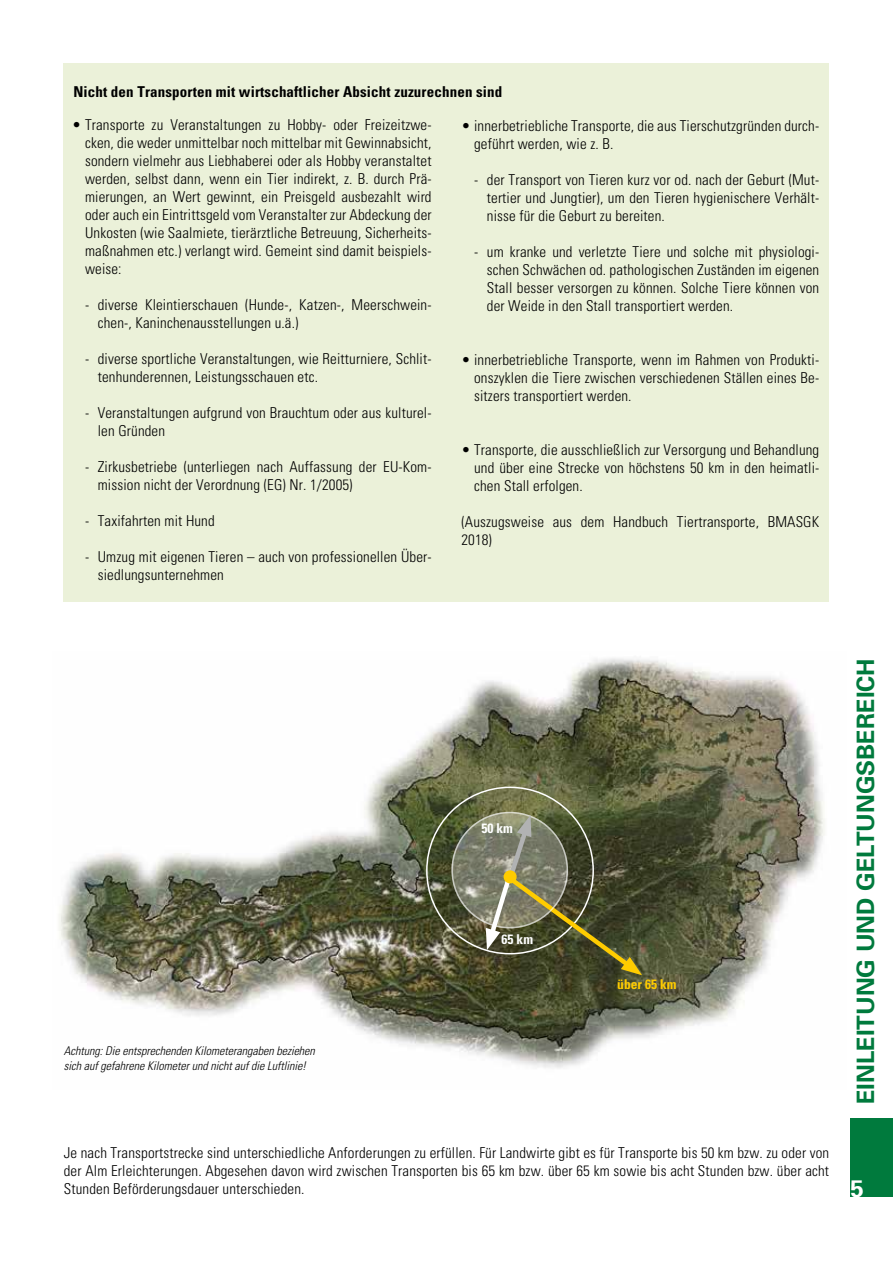
<style>
.page{position:relative;width:893px;height:1263px;background:#fff}
.page>*{position:absolute;margin:0;border:0;box-sizing:border-box;transform-origin:0 0}
.t1{font:700 24px "Univers";color:#007a3d}
.t2{font:700 24px "Univers";color:#fff}
.t3{font:300 condensed 15px/18px "Univers";letter-spacing:.01em;color:#000}
.t4{font:700 condensed 15px "Univers";letter-spacing:.01em;color:#000}
.t5{font:700 condensed 13.5px "Univers";color:#fff}
.t6{font:700 condensed 13.5px "Univers";color:#fc0}
.t7{font:italic 300 condensed 12px/14.4px "Univers";color:#000}
</style>
<div class="page">
<div style="left:64px;top:63px;width:765px;height:539px;background:#ebf1d9"></div>
<div style="left:850px;top:1118px;width:43px;height:79px;background:#007a3d"></div>
<img style="left:59px;top:658px;width:766px;height:410px">
<svg style="left:452px;top:812px;width:115px;height:116px;background:#848775"></svg>
<svg style="left:485px;top:815px;width:157px;height:160px;background:#5f6042"></svg>
<div style="left:504px;top:871px;width:12px;height:12px;background:#fc0;border-radius:50%"></div>
<div style="left:504px;top:870px;width:13px;height:13px;border:2px solid #fc0;border-radius:50%"></div>
<p class="t4" style="left:73px;top:82px;width:431px">Nicht den Transporten mit wirtschaftlicher Absicht zuzurechnen sind</p>
<p class="t3" style="left:85px;top:116px;width:348px;text-align:justify;text-indent:-13px">• Transporte zu Veranstaltungen zu Hobby- oder Freizeitzwe&shy;cken, die weder unmittelbar noch mittelbar mit Gewinnabsicht, sondern vielmehr aus Liebhaberei oder als Hobby veranstaltet werden, selbst dann, wenn ein Tier indirekt, z. B. durch Prä&shy;mierungen, an Wert gewinnt, ein Preisgeld ausbezahlt wird oder auch ein Eintrittsgeld vom Veranstalter zur Abdeckung der Unkosten (wie Saalmiete, tierärztliche Betreuung, Sicherheits&shy;maßnahmen etc.) verlangt wird. Gemeint sind damit beispiels&shy;weise:</p>
<p class="t3" style="left:98px;top:296px;width:335px;text-indent:-13px">- diverse Kleintierschauen (Hunde-, Katzen-, Meerschwein&shy;chen-, Kaninchenausstellungen u.ä.)</p>
<p class="t3" style="left:98px;top:350px;width:335px;text-indent:-13px">- diverse sportliche Veranstaltungen, wie Reitturniere, Schlit&shy;tenhunderennen, Leistungsschauen etc.</p>
<p class="t3" style="left:98px;top:404px;width:335px;text-indent:-13px">- Veranstaltungen aufgrund von Brauchtum oder aus kulturel&shy;len Gründen</p>
<p class="t3" style="left:98px;top:458px;width:335px;text-indent:-13px">- Zirkusbetriebe (unterliegen nach Auffassung der EU-Kom&shy;mission nicht der Verordnung (EG) Nr. 1/2005)</p>
<p class="t3" style="left:85px;top:512px;width:131px">- Taxifahrten mit Hund</p>
<p class="t3" style="left:98px;top:548px;width:335px;text-indent:-13px">- Umzug mit eigenen Tieren – auch von professionellen Über&shy;siedlungsunternehmen</p>
<p class="t3" style="left:474px;top:117px;width:347px;text-indent:-13px">• innerbetriebliche Transporte, die aus Tierschutzgründen durch&shy;geführt werden, wie z. B.</p>
<p class="t3" style="left:487px;top:171px;width:334px;text-align:justify;text-indent:-13px">- der Transport von Tieren kurz vor od. nach der Geburt (Mut&shy;tertier und Jungtier), um den Tieren hygienischere Verhält&shy;nisse für die Geburt zu bereiten.</p>
<p class="t3" style="left:487px;top:243px;width:334px;text-align:justify;text-indent:-13px">- um kranke und verletzte Tiere und solche mit physiologi&shy;schen Schwächen od. pathologischen Zuständen im eigenen Stall besser versorgen zu können. Solche Tiere können von der Weide in den Stall transportiert werden.</p>
<p class="t3" style="left:474px;top:351px;width:347px;text-align:justify;text-indent:-13px">• innerbetriebliche Transporte, wenn im Rahmen von Produkti&shy;onszyklen die Tiere zwischen verschiedenen Ställen eines Be&shy;sitzers transportiert werden.</p>
<p class="t3" style="left:474px;top:441px;width:347px;text-align:justify;text-indent:-13px">• Transporte, die ausschließlich zur Versorgung und Behandlung und über eine Strecke von höchstens 50 km in den heimatli&shy;chen Stall erfolgen.</p>
<p class="t3" style="left:461px;top:513px;width:359px">(Auszugsweise aus dem Handbuch Tiertransporte, BMASGK<br>2018)</p>
<p class="t5" style="left:481px;top:820px;width:33px">50 km</p>
<p class="t7" style="left:64px;top:1044px;width:253px">Achtung: Die entsprechenden Kilometerangaben beziehen sich auf gefahrene Kilometer und nicht auf die Luftlinie!</p>
<p class="t5" style="left:502px;top:931px;width:33px">65 km</p>
<p class="t6" style="left:617px;top:975px;width:61px">über 65 km</p>
<p class="t3" style="left:64px;top:1143px;width:767px;text-align:justify">Je nach Transportstrecke sind unterschiedliche Anforderungen zu erfüllen. Für Landwirte gibt es für Transporte bis 50 km bzw. zu oder von der Alm Erleichterungen. Abgesehen davon wird zwischen Transporten bis 65 km bzw. über 65 km sowie bis acht Stunden bzw. über acht Stunden Beförderungsdauer unterschieden.</p>
<h1 class="t1" style="left:850px;top:1104px;width:447px;rotate:-90deg">Einleitung und Geltungsbereich</h1>
<h1 class="t2" style="left:850px;top:1173px;width:15px">5</h1>
</div>
